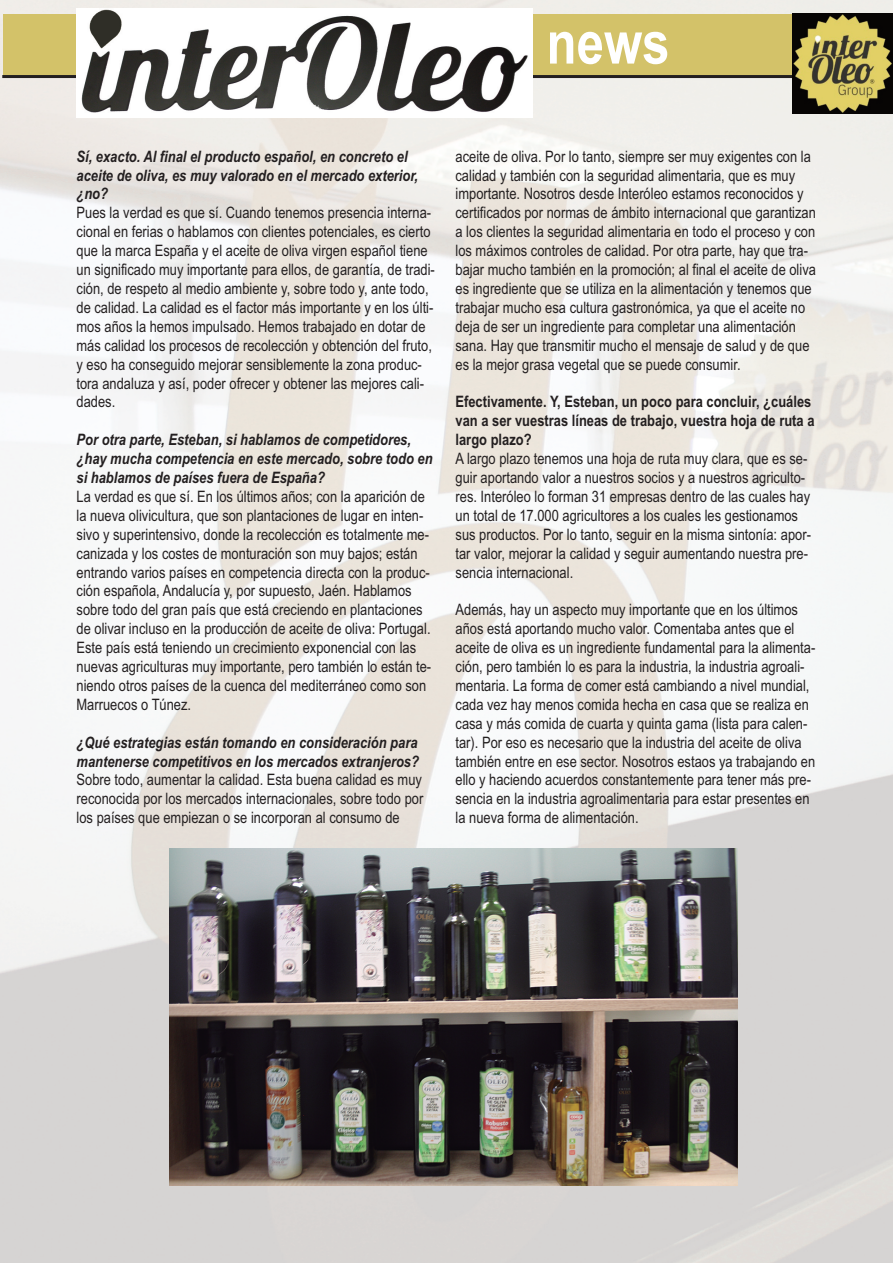
<style>
.page{position:relative;width:893px;height:1263px;background:#fff}
.page>*{position:absolute;margin:0;border:0;box-sizing:border-box;transform-origin:0 0}
.t1{font:700 60px "Arial Narrow";color:#fff}
.t2{font:15.75px/18.9px "Arial Narrow";color:#231f20}
.t3{font:italic 700 15.75px/18.9px "Arial Narrow";color:#231f20}
.t4{font:700 15.75px/18.9px "Arial Narrow";color:#231f20}
</style>
<div class="page">
<img style="left:0;top:0;width:893px;height:1263px">
<div style="left:3px;top:14px;width:813px;height:63px;background:#d3c269"></div>
<hr style="left:2px;top:75px;width:813px;height:3px;background:#231f20">
<img style="left:793px;top:13px;width:100px;height:100px">
<img style="left:77px;top:8px;width:456px;height:109px">
<img style="left:170px;top:848px;width:567px;height:338px">
<h1 class="t1" style="left:546px;top:8px;width:125px">news</h1>
<p class="t3" style="left:77px;top:147px;width:343px">Sí, exacto. Al final el producto español, en concreto el aceite de oliva, es muy valorado en el mercado exterior, ¿no?</p>
<p class="t2" style="left:77px;top:203px;width:360px">Pues la verdad es que sí. Cuando tenemos presencia interna&shy;cional en ferias o hablamos con clientes potenciales, es cierto que la marca España y el aceite de oliva virgen español tiene un significado muy importante para ellos, de garantía, de tradi&shy;ción, de respeto al medio ambiente y, sobre todo y, ante todo, de calidad. La calidad es el factor más importante y en los últi&shy;mos años la hemos impulsado. Hemos trabajado en dotar de más calidad los procesos de recolección y obtención del fruto, y eso ha conseguido mejorar sensiblemente la zona produc&shy;tora andaluza y así, poder ofrecer y obtener las mejores cali&shy;dades.</p>
<p class="t3" style="left:77px;top:430px;width:358px">Por otra parte, Esteban, si hablamos de competidores, ¿hay mucha competencia en este mercado, sobre todo en si hablamos de países fuera de España?</p>
<p class="t2" style="left:77px;top:487px;width:356px">La verdad es que sí. En los últimos años; con la aparición de la nueva olivicultura, que son plantaciones de lugar en inten&shy;sivo y superintensivo, donde la recolección es totalmente me&shy;canizada y los costes de monturación son muy bajos; están entrando varios países en competencia directa con la produc&shy;ción española, Andalucía y, por supuesto, Jaén. Hablamos sobre todo del gran país que está creciendo en plantaciones de olivar incluso en la producción de aceite de oliva: Portugal.<br>Este país está teniendo un crecimiento exponencial con las nuevas agriculturas muy importante, pero también lo están te&shy;niendo otros países de la cuenca del mediterráneo como son Marruecos o Túnez.</p>
<p class="t3" style="left:77px;top:733px;width:344px">¿Qué estrategias están tomando en consideración para mantenerse competitivos en los mercados extranjeros?</p>
<p class="t2" style="left:77px;top:770px;width:348px;text-align:justify">Sobre todo, aumentar la calidad. Esta buena calidad es muy reconocida por los mercados internacionales, sobre todo por los países que empiezan o se incorporan al consumo de</p>
<p class="t2" style="left:455px;top:147px;width:362px">aceite de oliva. Por lo tanto, siempre ser muy exigentes con la calidad y también con la seguridad alimentaria, que es muy importante. Nosotros desde Interóleo estamos reconocidos y certificados por normas de ámbito internacional que garantizan a los clientes la seguridad alimentaria en todo el proceso y con los máximos controles de calidad. Por otra parte, hay que tra&shy;bajar mucho también en la promoción; al final el aceite de oliva es ingrediente que se utiliza en la alimentación y tenemos que trabajar mucho esa cultura gastronómica, ya que el aceite no deja de ser un ingrediente para completar una alimentación sana. Hay que transmitir mucho el mensaje de salud y de que es la mejor grasa vegetal que se puede consumir.</p>
<p class="t4" style="left:455px;top:392px;width:360px">Efectivamente. Y, Esteban, un poco para concluir, ¿cuáles van a ser vuestras líneas de trabajo, vuestra hoja de ruta a largo plazo?</p>
<p class="t2" style="left:455px;top:449px;width:357px">A largo plazo tenemos una hoja de ruta muy clara, que es se&shy;guir aportando valor a nuestros socios y a nuestros agriculto&shy;res. Interóleo lo forman 31 empresas dentro de las cuales hay un total de 17.000 agricultores a los cuales les gestionamos sus productos. Por lo tanto, seguir en la misma sintonía: apor&shy;tar valor, mejorar la calidad y seguir aumentando nuestra pre&shy;sencia internacional.</p>
<p class="t2" style="left:455px;top:600px;width:361px">Además, hay un aspecto muy importante que en los últimos años está aportando mucho valor. Comentaba antes que el aceite de oliva es un ingrediente fundamental para la alimenta&shy;ción, pero también lo es para la industria, la industria agroali&shy;mentaria. La forma de comer está cambiando a nivel mundial, cada vez hay menos comida hecha en casa que se realiza en casa y más comida de cuarta y quinta gama (lista para calen&shy;tar). Por eso es necesario que la industria del aceite de oliva también entre en ese sector. Nosotros estaos ya trabajando en ello y haciendo acuerdos constantemente para tener más pre&shy;sencia en la industria agroalimentaria para estar presentes en la nueva forma de alimentación.</p>
</div>
